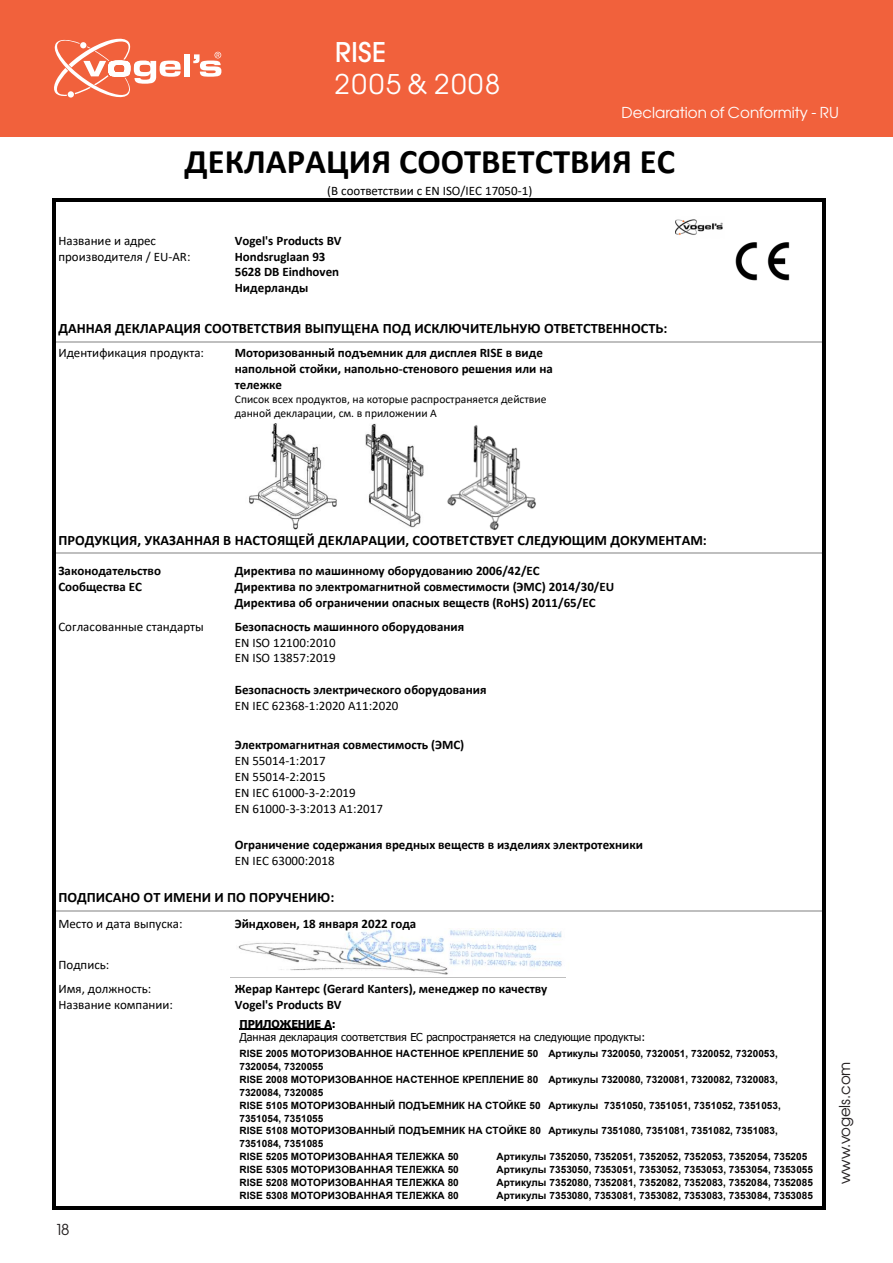
<style>
.page{position:relative;width:893px;height:1263px;background:#fff}
.page>*{position:absolute;margin:0;border:0;box-sizing:border-box;transform-origin:0 0}
.t1{font:700 34.65px "Calibri";color:#000}
.t2{font:27px "Avant Garde Gothic Bk ITC";letter-spacing:.075em;color:#fff}
.t3{font:27px "Avant Garde Gothic Md ITC";color:#fff}
.t4{font:15px "Avant Garde Gothic Bk ITC";color:#fff}
.t5{font:15px "Avant Garde Gothic Bk ITC";letter-spacing:-.01em;color:#231f20}
.t6{font:700 14.4px "Calibri";color:#000}
.t7{font:700 12.9px/15.8px "Calibri";color:#000}
.t8{font:12.9px/15.9px "Calibri";color:#000}
.t9{font:11.55px/14px "Calibri";color:#000}
.t10{font:10.95px/13.5px "Tahoma";color:#000}
.t11{font:700 10.05px/12.9px "Arial";color:#000}
.s1{font-weight:400}
.s2{font-weight:700}
</style>
<div class="page">
<div style="left:0;top:0;width:893px;height:136px;background:#f1613c"></div>
<svg style="left:54px;top:39px;width:127px;height:59px"></svg>
<div style="left:184px;top:54px;width:6px;height:22px;background:#fff"></div>
<svg style="left:193px;top:52px;width:28px;height:25px"></svg>
<img style="left:238px;top:928px;width:324px;height:47px">
<img style="left:365px;top:424px;width:59px;height:104px">
<img style="left:249px;top:424px;width:88px;height:105px">
<img style="left:447px;top:425px;width:89px;height:106px">
<svg style="left:53px;top:199px;width:3px;height:7px"></svg>
<hr style="left:56px;top:199px;width:175px;height:3px;background:#000">
<hr style="left:234px;top:199px;width:332px;height:3px;background:#000">
<hr style="left:569px;top:199px;width:253px;height:3px;background:#000">
<svg style="left:822px;top:199px;width:3px;height:7px"></svg>
<hr style="left:53px;top:206px;width:3px;height:22px;background:#000">
<hr style="left:822px;top:206px;width:3px;height:22px;background:#000">
<svg style="left:53px;top:228px;width:3px;height:4px"></svg>
<svg style="left:822px;top:228px;width:3px;height:4px"></svg>
<hr style="left:53px;top:232px;width:3px;height:77px;background:#000">
<hr style="left:822px;top:232px;width:3px;height:77px;background:#000">
<svg style="left:53px;top:309px;width:3px;height:4px"></svg>
<svg style="left:822px;top:309px;width:3px;height:4px"></svg>
<hr style="left:53px;top:313px;width:3px;height:28px;background:#000">
<hr style="left:822px;top:313px;width:3px;height:28px;background:#000">
<svg style="left:53px;top:341px;width:3px;height:4px"></svg>
<hr style="left:56px;top:341px;width:175px;height:1px;background:#bfbfbf">
<hr style="left:232px;top:341px;width:334px;height:1px;background:#bfbfbf">
<hr style="left:567px;top:341px;width:255px;height:1px;background:#bfbfbf">
<svg style="left:822px;top:341px;width:3px;height:4px"></svg>
<hr style="left:53px;top:345px;width:3px;height:126px;background:#000">
<hr style="left:822px;top:345px;width:3px;height:126px;background:#000">
<svg style="left:53px;top:471px;width:3px;height:4px"></svg>
<svg style="left:822px;top:471px;width:3px;height:4px"></svg>
<hr style="left:53px;top:475px;width:3px;height:77px;background:#000">
<hr style="left:822px;top:475px;width:3px;height:77px;background:#000">
<hr style="left:56px;top:552px;width:766px;height:2px;background:#bfbfbf">
<svg style="left:53px;top:552px;width:3px;height:11px"></svg>
<svg style="left:822px;top:552px;width:3px;height:11px"></svg>
<hr style="left:53px;top:563px;width:3px;height:51px;background:#000">
<hr style="left:822px;top:563px;width:3px;height:51px;background:#000">
<svg style="left:53px;top:614px;width:3px;height:4px"></svg>
<svg style="left:822px;top:614px;width:3px;height:4px"></svg>
<hr style="left:53px;top:618px;width:3px;height:115px;background:#000">
<hr style="left:822px;top:618px;width:3px;height:115px;background:#000">
<svg style="left:53px;top:733px;width:3px;height:4px"></svg>
<svg style="left:822px;top:733px;width:3px;height:4px"></svg>
<hr style="left:53px;top:737px;width:3px;height:96px;background:#000">
<hr style="left:822px;top:737px;width:3px;height:96px;background:#000">
<svg style="left:53px;top:833px;width:3px;height:4px"></svg>
<svg style="left:822px;top:833px;width:3px;height:4px"></svg>
<hr style="left:53px;top:837px;width:3px;height:40px;background:#000">
<hr style="left:822px;top:837px;width:3px;height:40px;background:#000">
<svg style="left:53px;top:877px;width:3px;height:4px"></svg>
<svg style="left:822px;top:877px;width:3px;height:4px"></svg>
<hr style="left:53px;top:881px;width:3px;height:29px;background:#000">
<hr style="left:822px;top:881px;width:3px;height:29px;background:#000">
<svg style="left:53px;top:910px;width:3px;height:5px"></svg>
<hr style="left:56px;top:910px;width:175px;height:1px;background:#bfbfbf">
<hr style="left:232px;top:910px;width:590px;height:1px;background:#bfbfbf">
<svg style="left:822px;top:910px;width:3px;height:5px"></svg>
<hr style="left:53px;top:915px;width:3px;height:23px;background:#000">
<hr style="left:822px;top:915px;width:3px;height:23px;background:#000">
<svg style="left:53px;top:938px;width:3px;height:5px"></svg>
<svg style="left:822px;top:938px;width:3px;height:5px"></svg>
<hr style="left:53px;top:943px;width:3px;height:34px;background:#000">
<hr style="left:822px;top:943px;width:3px;height:34px;background:#000">
<svg style="left:53px;top:977px;width:3px;height:4px"></svg>
<hr style="left:231px;top:977px;width:335px;height:1px;background:#bfbfbf">
<svg style="left:822px;top:977px;width:3px;height:4px"></svg>
<hr style="left:53px;top:981px;width:3px;height:226px;background:#000">
<hr style="left:56px;top:1207px;width:175px;height:3px;background:#000">
<hr style="left:233px;top:1207px;width:589px;height:3px;background:#000">
<hr style="left:822px;top:981px;width:3px;height:226px;background:#000">
<img style="left:675px;top:219px;width:48px;height:16px">
<hr style="left:239px;top:1028px;width:93px;height:1px;background:#000">
<img style="left:735px;top:242px;width:55px;height:39px">
<p class="t3" style="left:335px;top:35px;width:53px">RISE</p>
<p class="t2" style="left:335px;top:67px;width:167px">2005 &amp; 2008</p>
<p class="t4" style="left:622px;top:104px;width:219px">Declaration of Conformity - RU</p>
<p class="t1" style="left:184px;top:137px;width:492px">ДЕКЛАРАЦИЯ СООТВЕТСТВИЯ ЕС</p>
<p class="t8" style="left:327px;top:183px;width:207px">(В соответствии с EN ISO/IEC 17050-1)</p>
<p class="t8" style="left:58px;top:232px;width:134px">Название и адрес производителя / EU-AR:</p>
<p class="t7" style="left:235px;top:232px;width:108px">Vogel's Products BV<br>Hondsruglaan 93<br>5628 DB Eindhoven<br>Нидерланды</p>
<p class="t6" style="left:58px;top:318px;width:610px">ДАННАЯ ДЕКЛАРАЦИЯ СООТВЕТСТВИЯ ВЫПУЩЕНА ПОД ИСКЛЮЧИТЕЛЬНУЮ ОТВЕТСТВЕННОСТЬ:</p>
<p class="t8" style="left:58px;top:345px;width:147px">Идентификация продукта:</p>
<p class="t7" style="left:235px;top:345px;width:320px">Моторизованный подъемник для дисплея RISE в виде напольной стойки, напольно-стенового решения или на тележке</p>
<p class="t9" style="left:235px;top:392px;width:313px">Список всех продуктов, на которые распространяется действие данной декларации, см. в приложении А</p>
<p class="t6" style="left:58px;top:529px;width:650px">ПРОДУКЦИЯ, УКАЗАННАЯ В НАСТОЯЩЕЙ ДЕКЛАРАЦИИ, СООТВЕТСТВУЕТ СЛЕДУЮЩИМ ДОКУМЕНТАМ:</p>
<p class="t7" style="left:58px;top:563px;width:104px">Законодательство<br>Сообщества ЕС</p>
<p class="t7" style="left:235px;top:563px;width:381px">Директива по машинному оборудованию 2006/42/EC<br>Директива по электромагнитной совместимости (ЭМС) 2014/30/EU<br>Директива об ограничении опасных веществ (RoHS) 2011/65/ЕС</p>
<p class="t8" style="left:58px;top:618px;width:147px">Согласованные стандарты</p>
<p class="t7" style="left:235px;top:618px;width:231px">Безопасность машинного оборудования<br><span class="s1">EN ISO 12100:2010<br>EN ISO 13857:2019</span></p>
<p class="t7" style="left:235px;top:681px;width:253px">Безопасность электрического оборудования<br><span class="s1">EN IEC 62368-1:2020 A11:2020</span></p>
<p class="t8" style="left:235px;top:737px;width:231px"><span class="s2">Электромагнитная совместимость (ЭМС)<br></span>EN 55014-1:2017<br>EN 55014-2:2015<br>EN IEC 61000-3-2:2019<br>EN 61000-3-3:2013 A1:2017</p>
<p class="t7" style="left:235px;top:837px;width:410px">Ограничение содержания вредных веществ в изделиях электротехники<br><span class="s1">EN IEC 63000:2018</span></p>
<p class="t6" style="left:58px;top:887px;width:277px">ПОДПИСАНО ОТ ИМЕНИ И ПО ПОРУЧЕНИЮ:</p>
<p class="t8" style="left:58px;top:915px;width:126px">Место и дата выпуска:</p>
<p class="t7" style="left:235px;top:915px;width:183px">Эйндховен, 18 января 2022 года</p>
<p class="t8" style="left:58px;top:953px;width:94px;line-height:24px">Подпись:<br>Имя, должность:</p>
<p class="t8" style="left:58px;top:997px;width:116px">Название компании:</p>
<p class="t7" style="left:235px;top:981px;width:314px">Жерар Кантерс (Gerard Kanters), менеджер по качеству<br>Vogel's Products BV</p>
<p class="t10" style="left:239px;top:1017px;width:407px"><span class="s2">ПРИЛОЖЕНИЕ А:<br></span>Данная декларация соответствия ЕС распространяется на следующие продукты:</p>
<p class="t11" style="left:239px;top:1047px;width:543px">RISE 2005 МОТОРИЗОВАННОЕ НАСТЕННОЕ КРЕПЛЕНИЕ 50 Артикулы 7320050, 7320051, 7320052, 7320053, 7320054, 7320055<br>RISE 2008 МОТОРИЗОВАННОЕ НАСТЕННОЕ КРЕПЛЕНИЕ 80 Артикулы 7320080, 7320081, 7320082, 7320083, 7320084, 7320085<br>RISE 5105 МОТОРИЗОВАННЫЙ ПОДЪЕМНИК НА СТОЙКЕ 50 Артикулы 7351050, 7351051, 7351052, 7351053, 7351054, 7351055<br>RISE 5108 МОТОРИЗОВАННЫЙ ПОДЪЕМНИК НА СТОЙКЕ 80 Артикулы 7351080, 7351081, 7351082, 7351083, 7351084, 7351085<br>RISE 5205 МОТОРИЗОВАННАЯ ТЕЛЕЖКА 50</p>
<p class="t11" style="left:496px;top:1150px;width:312px">Артикулы 7352050, 7352051, 7352052, 7352053, 7352054, 735205</p>
<p class="t5" style="left:55px;top:1220px;width:16px">18</p>
<p class="t11" style="left:239px;top:1163px;width:221px">RISE 5305 МОТОРИЗОВАННАЯ ТЕЛЕЖКА 50</p>
<p class="t11" style="left:496px;top:1163px;width:318px">Артикулы 7353050, 7353051, 7353052, 7353053, 7353054, 7353055</p>
<p class="t11" style="left:239px;top:1176px;width:221px">RISE 5208 МОТОРИЗОВАННАЯ ТЕЛЕЖКА 80</p>
<p class="t11" style="left:496px;top:1176px;width:318px">Артикулы 7352080, 7352081, 7352082, 7352083, 7352084, 7352085</p>
<p class="t11" style="left:239px;top:1189px;width:221px">RISE 5308 МОТОРИЗОВАННАЯ ТЕЛЕЖКА 80</p>
<p class="t11" style="left:496px;top:1189px;width:318px">Артикулы 7353080, 7353081, 7353082, 7353083, 7353084, 7353085</p>
<h3 class="t5" style="left:835px;top:1184px;width:124px;rotate:-90deg">www.vogels.com</h3>
</div>
